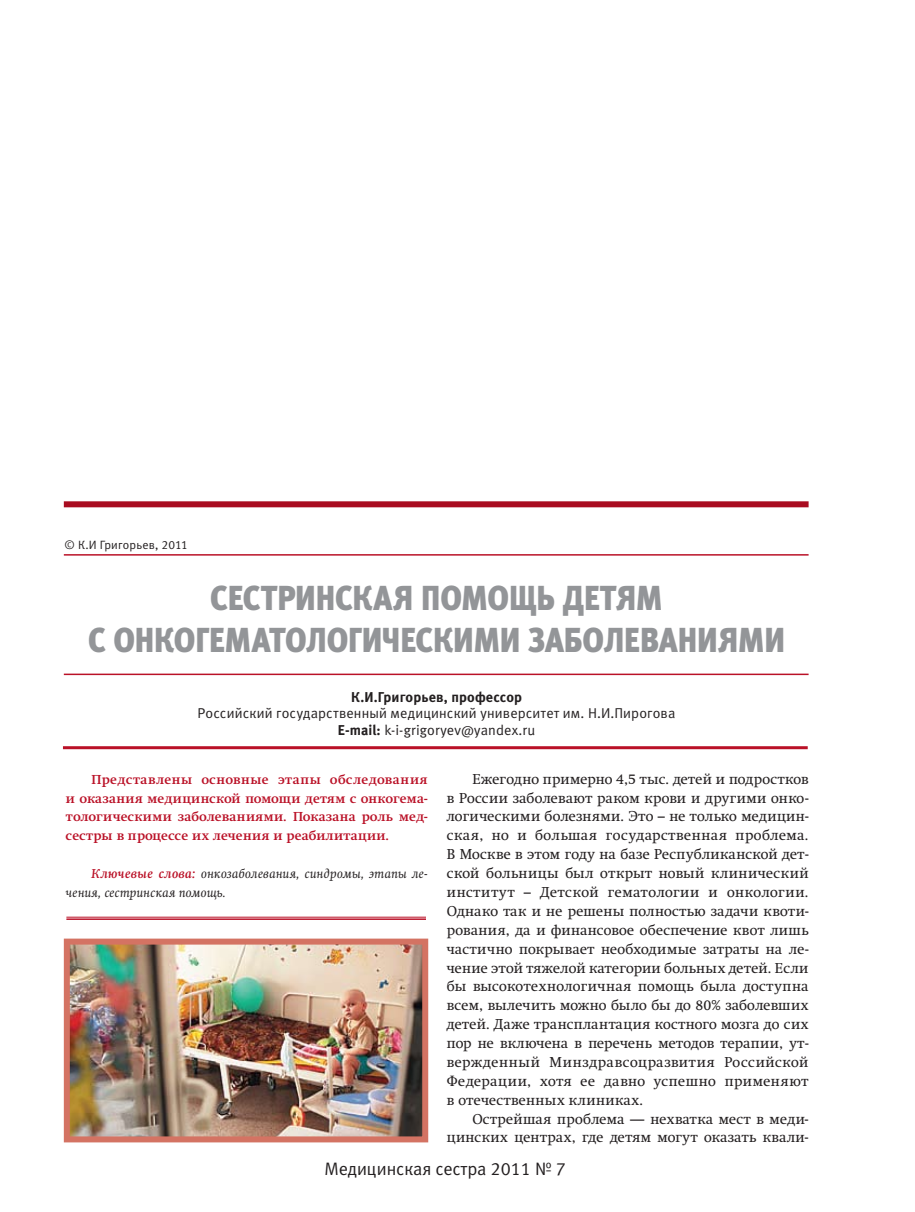
<style>
.page{position:relative;width:915px;height:1212px;background:#fff}
.page>*{position:absolute;margin:0;border:0;box-sizing:border-box;transform-origin:0 0}
.t1{font:34.65px/42px "Meta Black Cyr LF Caps";letter-spacing:-.005em;color:#939598;text-align:center;scale:.91 1}
.t2{font:18px "Meta C";color:#231f20}
.t3{font:14.25px/18.9px "Swift C";letter-spacing:.03em;color:#231f20;text-align:justify}
.t4{font:14.25px/16.5px "Meta C";letter-spacing:.01em;color:#231f20;text-align:center}
.t5{font:700 14.25px "Meta C";letter-spacing:.01em;color:#231f20}
.t6{font:700 12.75px/18.9px "Swift C";letter-spacing:.03em;color:#ba1127;text-align:justify}
.t7{font:italic 12.75px/18.9px "Swift C";letter-spacing:.03em;color:#231f20}
.t8{font:12px "Meta C";letter-spacing:.02em;color:#231f20}
.s1{font-weight:700}
.s2{font-weight:700;color:#ba1127}
</style>
<div class="page">
<div style="left:64px;top:501px;width:744px;height:6px;background:#a90c20"></div>
<hr style="left:66px;top:918px;width:360px;height:2px;background:#ba1127">
<hr style="left:66px;top:917px;width:360px;height:1px;background:#ba1127">
<hr style="left:64px;top:674px;width:744px;height:1px;background:#ba1127">
<hr style="left:64px;top:554px;width:744px;height:2px;background:#ba1127">
<hr style="left:63px;top:746px;width:744px;height:3px;background:#ba1127">
<img style="left:71px;top:945px;width:350px;height:190px">
<div style="left:64px;top:938px;width:364px;height:204px;border:6px solid #d47363"></div>
<p class="t8" style="left:65px;top:538px;width:125px">© К.И Григорьев, 2011</p>
<h1 class="t1" style="left:88px;top:577px;width:767px">СЕСТРИНСКАЯ ПОМОЩЬ ДЕТЯМ<br>С ОНКОГЕМАТОЛОГИЧЕСКИМИ ЗАБОЛЕВАНИЯМИ</h1>
<p class="t5" style="left:351px;top:688px;width:172px">К.И.Григорьев, профессор</p>
<p class="t4" style="left:197px;top:705px;width:479px">Российский государственный медицинский университет им. Н.И.Пирогова<br><span class="s1">E-mail:</span> k-i-grigoryev@yandex.ru</p>
<p class="t6" style="left:66px;top:770px;width:363px;text-indent:26px">Представлены основные этапы обследования и оказания медицинской помощи детям с онкогема&shy;тологическими заболеваниями. Показана роль мед&shy;сестры в процессе их лечения и реабилитации.</p>
<p class="t7" style="left:66px;top:864px;width:363px;text-indent:26px"><span class="s2">Ключевые слова:</span> онкозаболевания, синдромы, этапы ле&shy;чения, сестринская помощь.</p>
<p class="t3" style="left:446px;top:769px;width:363px;text-indent:26px">Ежегодно примерно 4,5 тыс. детей и подростков в России заболевают раком крови и другими онко&shy;логическими болезнями. Это – не только медицин&shy;ская, но и большая государственная проблема.<br>В Москве в этом году на базе Республиканской дет&shy;ской больницы был открыт новый клинический институт – Детской гематологии и онкологии.<br>Однако так и не решены полностью задачи квоти&shy;рования, да и финансовое обеспечение квот лишь частично покрывает необходимые затраты на ле&shy;чение этой тяжелой категории больных детей. Если бы высокотехнологичная помощь была доступна всем, вылечить можно было бы до 80% заболевших детей. Даже трансплантация костного мозга до сих пор не включена в перечень методов терапии, ут&shy;вержденный Минздравсоцразвития Российской Федерации, хотя ее давно успешно применяют в отечественных клиниках.</p>
<p class="t3" style="left:446px;top:1109px;width:363px;text-align:right">Острейшая проблема — нехватка мест в меди&shy;цинских центрах, где детям могут оказать квали-</p>
<p class="t2" style="left:324px;top:1159px;width:242px">Медицинская сестра 2011 № 7</p>
</div>
